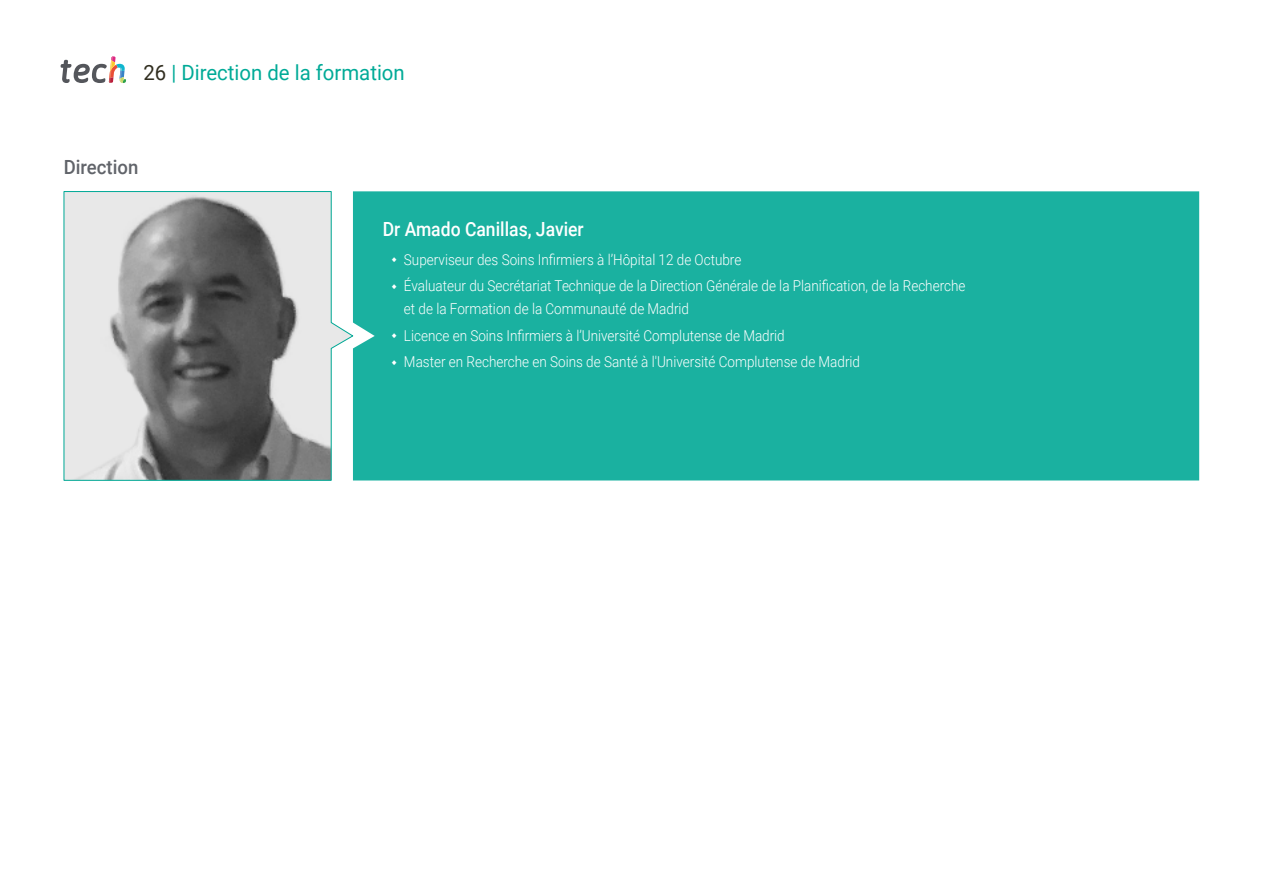
<style>
.page{position:relative;width:1263px;height:893px;background:#fff}
.page>*{position:absolute;margin:0;border:0;box-sizing:border-box;transform-origin:0 0}
.t1{font:21px "Roboto";color:#00aa97}
.t2{font:500 19.5px "Roboto";color:#fff;scale:.9 1}
.t3{font:500 19.5px "Roboto";color:#61646a;scale:.95 1}
.t4{font:300 15px/26.7px "Roboto";color:#fff;scale:.9 1}
.s1{color:#312e20}
</style>
<div class="page">
<svg style="left:61px;top:56px;width:65px;height:27px"></svg>
<div style="left:353px;top:191px;width:846px;height:289px;background:#1ab1a0"></div>
<svg style="left:64px;top:191px;width:289px;height:290px;background:#a3a6a5"></svg>
<svg style="left:392px;top:257px;width:5px;height:5px"></svg>
<svg style="left:392px;top:284px;width:5px;height:5px"></svg>
<svg style="left:392px;top:333px;width:5px;height:5px"></svg>
<svg style="left:392px;top:360px;width:5px;height:5px"></svg>
<h1 class="t1" style="left:144px;top:57px;width:263px"><span class="s1">26</span> | Direction de la formation</h1>
<h2 class="t3" style="left:64px;top:154px;width:80px">Direction</h2>
<h2 class="t2" style="left:383px;top:215px;width:225px">Dr Amado Canillas, Javier</h2>
<p class="t4" style="left:404px;top:245px;width:625px">Superviseur des Soins Infirmiers à l’Hôpital 12 de Octubre<br>Évaluateur du Secrétariat Technique de la Direction Générale de la Planification, de la Recherche</p>
<p class="t4" style="left:404px;top:294px;width:508px">et de la Formation de la Communauté de Madrid<br>Licence en Soins Infirmiers à l’Université Complutense de Madrid<br>Master en Recherche en Soins de Santé à l'Université Complutense de Madrid</p>
</div>
